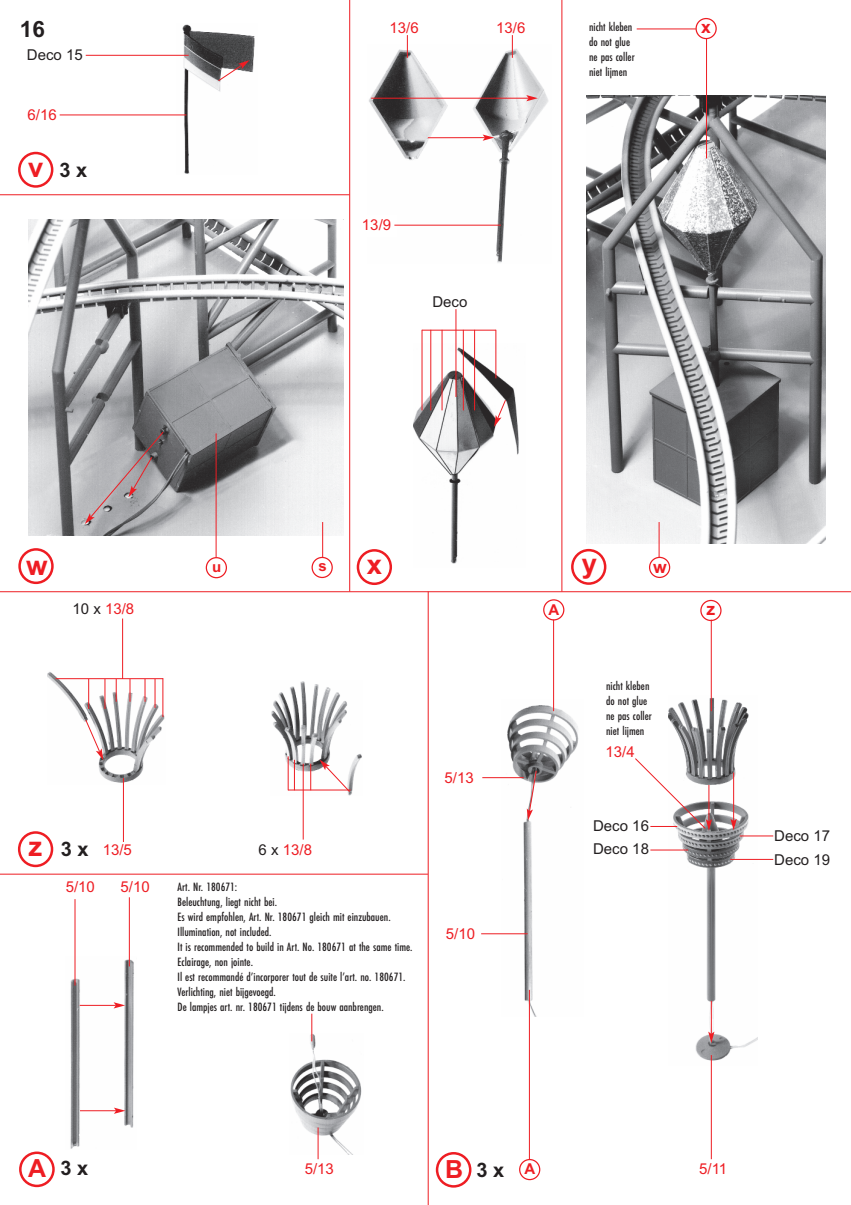
<style>
.page{position:relative;width:851px;height:1205px;background:#fff}
.page>*{position:absolute;margin:0;border:0;box-sizing:border-box;transform-origin:0 0}
.t1{font:700 27.5px "Arial";color:#ee1d23}
.t2{font:700 25px "Arial";color:#ee1d23}
.t3{font:700 22.5px "Arial";color:#231f20}
.t4{font:700 20px "Arial";color:#231f20}
.t5{font:700 17.5px "Arial";color:#ee1d23}
.t6{font:15px "Arial";color:#ee1d23}
.t7{font:15px "Arial";color:#231f20}
.t8{font:700 15px "Arial";color:#ee1d23}
.t9{font:12.5px/15px "Futura EF Medium Con";color:#231f20}
.s1{color:#231f20}
.s2{font-weight:700;font-size:20px;color:#231f20}
</style>
<div class="page">
<hr style="left:349px;top:0;width:1px;height:591px;background:#ee1d23">
<hr style="left:561px;top:0;width:1px;height:591px;background:#ee1d23">
<hr style="left:428px;top:591px;width:1px;height:614px;background:#ee1d23">
<hr style="left:0;top:194px;width:349px;height:1px;background:#ee1d23">
<img style="left:176px;top:24px;width:79px;height:150px">
<img style="left:29px;top:220px;width:314px;height:316px">
<img style="left:369px;top:44px;width:179px;height:219px">
<img style="left:413px;top:344px;width:106px;height:220px">
<img style="left:586px;top:96px;width:239px;height:448px">
<svg style="left:356px;top:549px;width:36px;height:36px"></svg>
<svg style="left:571px;top:549px;width:35px;height:36px"></svg>
<svg style="left:18px;top:831px;width:35px;height:36px"></svg>
<div style="left:360px;top:216px;width:36px;height:21px;background:#fff"></div>
<hr style="left:60px;top:115px;width:126px;height:1px;background:#ee1d23">
<hr style="left:394px;top:225px;width:107px;height:1px;background:#ee1d23">
<hr style="left:422px;top:330px;width:74px;height:1px;background:#ee1d23">
<hr style="left:455px;top:309px;width:1px;height:88px;background:#ee1d23">
<hr style="left:421px;top:330px;width:1px;height:80px;background:#ee1d23">
<hr style="left:430px;top:330px;width:1px;height:80px;background:#ee1d23">
<hr style="left:441px;top:330px;width:1px;height:80px;background:#ee1d23">
<hr style="left:463px;top:330px;width:1px;height:80px;background:#ee1d23">
<hr style="left:474px;top:330px;width:1px;height:80px;background:#ee1d23">
<hr style="left:495px;top:330px;width:1px;height:48px;background:#ee1d23">
<svg style="left:407px;top:35px;width:1px;height:23px"></svg>
<svg style="left:512px;top:35px;width:1px;height:23px"></svg>
<hr style="left:706px;top:39px;width:1px;height:119px;background:#ee1d23">
<hr style="left:636px;top:29px;width:59px;height:1px;background:#ee1d23">
<hr style="left:216px;top:433px;width:1px;height:124px;background:#ee1d23">
<hr style="left:322px;top:522px;width:1px;height:35px;background:#ee1d23">
<hr style="left:658px;top:522px;width:1px;height:35px;background:#ee1d23">
<hr style="left:86px;top:55px;width:103px;height:1px;background:#ee1d23">
<svg style="left:218px;top:60px;width:31px;height:22px"></svg>
<svg style="left:494px;top:399px;width:12px;height:28px"></svg>
<hr style="left:371px;top:98px;width:157px;height:1px;background:#ee1d23">
<svg style="left:526px;top:95px;width:12px;height:6px"></svg>
<svg style="left:427px;top:134px;width:67px;height:7px"></svg>
<svg style="left:85px;top:431px;width:79px;height:93px;background:#a39ea1"></svg>
<svg style="left:649px;top:557px;width:21px;height:21px"></svg>
<svg style="left:206px;top:557px;width:21px;height:21px"></svg>
<img style="left:47px;top:670px;width:118px;height:114px">
<img style="left:70px;top:957px;width:64px;height:192px">
<img style="left:271px;top:681px;width:91px;height:114px">
<img style="left:290px;top:1033px;width:72px;height:122px">
<img style="left:501px;top:699px;width:78px;height:318px">
<img style="left:668px;top:696px;width:89px;height:369px">
<hr style="left:123px;top:778px;width:1px;height:64px;background:#ee1d23">
<hr style="left:711px;top:1001px;width:1px;height:33px;background:#ee1d23">
<svg style="left:708px;top:1031px;width:6px;height:12px"></svg>
<hr style="left:733px;top:772px;width:1px;height:49px;background:#ee1d23">
<svg style="left:730px;top:819px;width:6px;height:11px"></svg>
<hr style="left:80px;top:1005px;width:36px;height:1px;background:#ee1d23">
<svg style="left:114px;top:1002px;width:11px;height:6px"></svg>
<hr style="left:80px;top:1110px;width:36px;height:1px;background:#ee1d23">
<svg style="left:114px;top:1107px;width:11px;height:7px"></svg>
<hr style="left:75px;top:899px;width:1px;height:86px;background:#ee1d23">
<hr style="left:129px;top:897px;width:1px;height:69px;background:#ee1d23">
<hr style="left:711px;top:1055px;width:1px;height:104px;background:#ee1d23">
<hr style="left:318px;top:1127px;width:1px;height:32px;background:#ee1d23">
<svg style="left:311px;top:1013px;width:1px;height:28px"></svg>
<hr style="left:88px;top:679px;width:1px;height:30px;background:#ee1d23">
<hr style="left:105px;top:679px;width:1px;height:30px;background:#ee1d23">
<svg style="left:116px;top:679px;width:1px;height:23px"></svg>
<svg style="left:130px;top:679px;width:1px;height:23px"></svg>
<svg style="left:145px;top:679px;width:1px;height:23px"></svg>
<svg style="left:155px;top:679px;width:1px;height:29px"></svg>
<hr style="left:162px;top:678px;width:1px;height:39px;background:#ee1d23">
<hr style="left:122px;top:618px;width:1px;height:61px;background:#ee1d23">
<hr style="left:553px;top:620px;width:1px;height:91px;background:#ee1d23">
<hr style="left:710px;top:620px;width:1px;height:91px;background:#ee1d23">
<hr style="left:288px;top:756px;width:1px;height:34px;background:#ee1d23">
<hr style="left:294px;top:760px;width:1px;height:30px;background:#ee1d23">
<hr style="left:303px;top:764px;width:1px;height:75px;background:#ee1d23">
<svg style="left:310px;top:764px;width:1px;height:26px"></svg>
<hr style="left:56px;top:678px;width:107px;height:1px;background:#ee1d23">
<hr style="left:288px;top:790px;width:62px;height:1px;background:#ee1d23">
<hr style="left:482px;top:777px;width:41px;height:1px;background:#ee1d23">
<hr style="left:739px;top:835px;width:34px;height:1px;background:#ee1d23">
<hr style="left:730px;top:859px;width:43px;height:1px;background:#ee1d23">
<hr style="left:650px;top:850px;width:38px;height:1px;background:#ee1d23">
<hr style="left:481px;top:933px;width:46px;height:1px;background:#ee1d23">
<svg style="left:635px;top:758px;width:77px;height:73px"></svg>
<svg style="left:85px;top:719px;width:18px;height:41px"></svg>
<svg style="left:319px;top:759px;width:31px;height:33px"></svg>
<svg style="left:526px;top:770px;width:11px;height:50px"></svg>
<hr style="left:0;top:591px;width:850px;height:1px;background:#ee1d23">
<hr style="left:0;top:874px;width:428px;height:1px;background:#ee1d23">
<svg style="left:18px;top:152px;width:35px;height:36px"></svg>
<svg style="left:18px;top:548px;width:36px;height:36px"></svg>
<svg style="left:311px;top:557px;width:22px;height:21px"></svg>
<svg style="left:695px;top:18px;width:21px;height:21px"></svg>
<svg style="left:19px;top:1151px;width:36px;height:36px"></svg>
<svg style="left:436px;top:1152px;width:35px;height:35px"></svg>
<svg style="left:700px;top:600px;width:21px;height:21px"></svg>
<hr style="left:529px;top:990px;width:1px;height:169px;background:#ee1d23">
<svg style="left:519px;top:1159px;width:21px;height:21px"></svg>
<svg style="left:543px;top:599px;width:21px;height:21px"></svg>
<h3 class="t3" style="left:20px;top:16px;width:27px">16</h3>
<p class="t7" style="left:27px;top:46px;width:57px">Deco 15</p>
<p class="t6" style="left:28px;top:106px;width:31px">6/16</p>
<h1 class="t1" style="left:28px;top:151px;width:17px">v</h1>
<h3 class="t4" style="left:60px;top:159px;width:29px">3 x</h3>
<p class="t6" style="left:389px;top:19px;width:31px">13/6</p>
<p class="t6" style="left:496px;top:19px;width:31px">13/6</p>
<p class="t6" style="left:362px;top:216px;width:31px">13/9</p>
<p class="t7" style="left:432px;top:293px;width:37px">Deco</p>
<p class="t9" style="left:589px;top:20px;width:47px">nicht kleben do not glue ne pas coller niet lijmen</p>
<h3 class="t5" style="left:701px;top:17px;width:11px">x</h3>
<h1 class="t1" style="left:367px;top:548px;width:17px">x</h1>
<h1 class="t1" style="left:581px;top:548px;width:17px">y</h1>
<h1 class="t1" style="left:26px;top:549px;width:23px">w</h1>
<p class="t8" style="left:318px;top:557px;width:10px">s</p>
<p class="t8" style="left:212px;top:558px;width:11px">u</p>
<h3 class="t5" style="left:653px;top:556px;width:15px">w</h3>
<p class="t6" style="left:72px;top:600px;width:63px"><span class="s1">10 x</span> 13/8</p>
<h1 class="t1" style="left:29px;top:830px;width:15px">z</h1>
<p class="t6" style="left:61px;top:840px;width:72px"><span class="s2">3 x</span> 13/5</p>
<p class="t6" style="left:66px;top:878px;width:31px">5/10</p>
<p class="t6" style="left:120px;top:878px;width:31px">5/10</p>
<p class="t6" style="left:258px;top:841px;width:55px"><span class="s1">6 x</span> 13/8</p>
<p class="t9" style="left:177px;top:879px;width:236px">Art. Nr. 180671:<br>Beleuchtung, liegt nicht bei.<br>Es wird empfohlen, Art. Nr. 180671 gleich mit einzubauen.<br>Illumination, not included.<br>It is recommended to build in Art. No. 180671 at the same time.<br>Eclairage, non jointe.<br>Il est recommandé d’incorporer tout de suite l’art. no. 180671.<br>Verlichting, niet bijgevoegd.<br>De lampjes art. nr. 180671 tijdens de bouw aanbrengen.</p>
<p class="t6" style="left:444px;top:769px;width:31px">5/13</p>
<p class="t6" style="left:446px;top:925px;width:31px">5/10</p>
<p class="t8" style="left:548px;top:601px;width:12px">A</p>
<p class="t9" style="left:606px;top:679px;width:47px">nicht kleben do not glue ne pas coller niet lijmen</p>
<p class="t6" style="left:605px;top:743px;width:31px">13/4</p>
<p class="t7" style="left:593px;top:816px;width:57px">Deco 16</p>
<p class="t7" style="left:593px;top:840px;width:57px">Deco 18</p>
<h3 class="t5" style="left:706px;top:598px;width:10px">z</h3>
<p class="t7" style="left:774px;top:827px;width:57px">Deco 17</p>
<p class="t7" style="left:774px;top:851px;width:57px">Deco 19</p>
<h2 class="t2" style="left:28px;top:1154px;width:20px">A</h2>
<h2 class="t2" style="left:445px;top:1155px;width:20px">B</h2>
<h3 class="t4" style="left:60px;top:1156px;width:29px">3 x</h3>
<h3 class="t4" style="left:476px;top:1158px;width:29px">3 x</h3>
<p class="t6" style="left:304px;top:1160px;width:31px">5/13</p>
<p class="t8" style="left:524px;top:1160px;width:12px">A</p>
<p class="t6" style="left:699px;top:1160px;width:30px">5/11</p>
</div>
